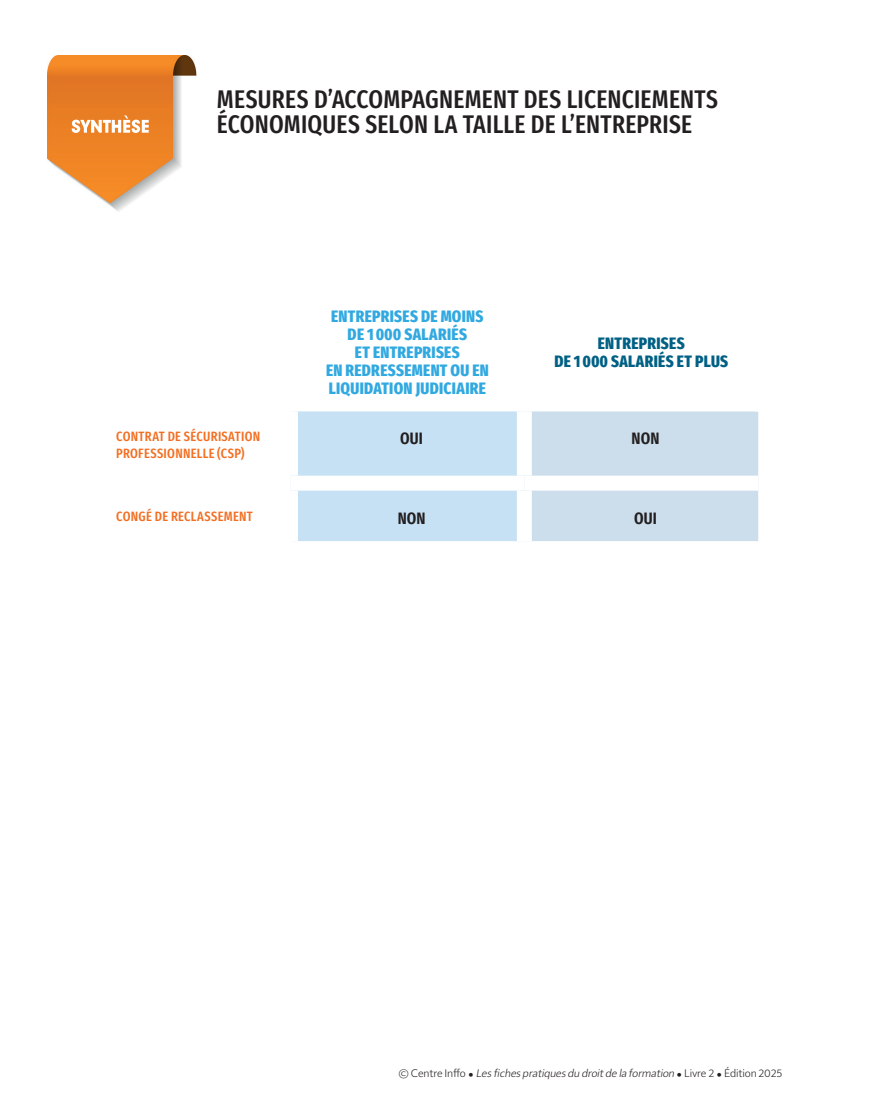
<style>
.page{position:relative;width:893px;height:1106px;background:#fff}
.page>*{position:absolute;margin:0;border:0;box-sizing:border-box;transform-origin:0 0}
.Synthese_titre{font:500 25.5px/25.5px "Fira Sans Compressed";letter-spacing:.01em;color:#231f20}
.Tetiere_orange{font:800 16.5px/18px "Fira Sans Compressed";letter-spacing:.02em;color:#31a9e0;text-align:center}
.Tetiere_bleu{font:800 16.5px/18px "Fira Sans Compressed";letter-spacing:.02em;color:#006084;text-align:center}
.Texte_Tableau{font:600 16.5px "Fira Sans Compressed";letter-spacing:.005em;color:#231f20}
.Tetiere_1_blanc{font:500 13.5px/16.5px "Fira Sans Compressed";letter-spacing:.02em;color:#f36e21}
._7_Art{font:italic 300 11.25px "Solitaire MVB Pro";color:#231f20}
.s1{font-style:normal}
.s2{font-style:normal;font-size:15px}
</style>
<div class="page">
<img style="left:48px;top:55px;width:149px;height:157px">
<svg style="left:72px;top:115px;width:77px;height:18px"></svg>
<div style="left:298px;top:411px;width:460px;height:130px;background:#cce0f4"></div>
<div style="left:517px;top:411px;width:15px;height:64px;background:#fff"></div>
<div style="left:517px;top:490px;width:15px;height:51px;background:#fff"></div>
<div style="left:290px;top:475px;width:234px;height:15px;background:#fff"></div>
<div style="left:524px;top:475px;width:234px;height:15px;background:#fff"></div>
<p class="Synthese_titre" style="left:217px;top:85px;width:502px">MESURES D’ACCOMPAGNEMENT DES LICENCIEMENTS<br>ÉCONOMIQUES SELON LA TAILLE DE L’ENTREPRISE</p>
<p class="Tetiere_orange" style="left:326px;top:306px;width:164px">ENTREPRISES DE MOINS<br>DE 1000 SALARIÉS<br>ET ENTREPRISES<br>EN REDRESSEMENT OU EN<br>LIQUIDATION JUDICIAIRE</p>
<p class="Tetiere_bleu" style="left:554px;top:333px;width:175px">ENTREPRISES<br>DE 1000 SALARIÉS ET PLUS</p>
<p class="Tetiere_1_blanc" style="left:116px;top:427px;width:146px">CONTRAT DE SÉCURISATION<br>PROFESSIONNELLE (CSP)</p>
<p class="Texte_Tableau" style="left:400px;top:425px;width:24px">OUI</p>
<p class="Texte_Tableau" style="left:632px;top:425px;width:29px">NON</p>
<p class="Tetiere_1_blanc" style="left:116px;top:507px;width:138px">CONGÉ DE RECLASSEMENT</p>
<p class="Texte_Tableau" style="left:398px;top:505px;width:29px">NON</p>
<p class="Texte_Tableau" style="left:634px;top:505px;width:24px">OUI</p>
<p class="_7_Art" style="left:399px;top:1065px;width:385px"><span class="s1">© C e n t re I n ffo</span> <span class="s2">•</span> Lesfichespratiquesdu droitde la formation <span class="s2">•</span> <span class="s1">L i v re 2</span> <span class="s2">•</span> <span class="s1">É d i t i o n 2 0 2 5</span></p>
</div>
